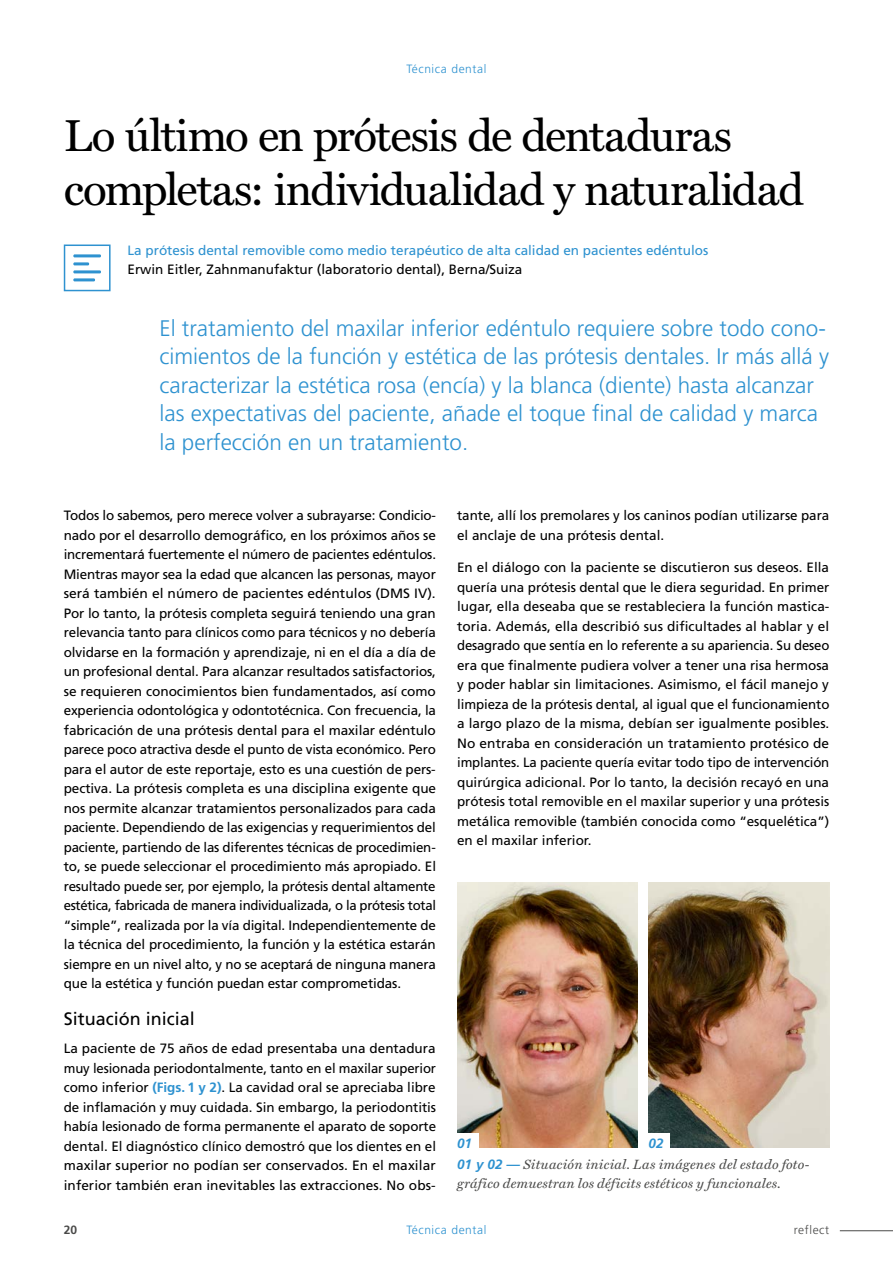
<style>
.page{position:relative;width:893px;height:1263px;background:#fff}
.page>*{position:absolute;margin:0;border:0;box-sizing:border-box;transform-origin:0 0}
.t1{font:45px/54px "Miller Text";letter-spacing:-.025em;color:#000}
.t2{font:300 22.5px/28.5px "Frutiger LT Std";color:#2e92d0}
.t3{font:18px "Frutiger LT Std";color:#000}
.t4{font:13.5px/19.5px "Frutiger LT Std";color:#000;text-align:justify}
.t5{font:italic 13.5px/19.5px "Miller Text";letter-spacing:.02em;color:#494948}
.t6{font:13.5px "Frutiger LT Std";color:#2e92d0}
.t7{font:italic 700 13.5px "Frutiger LT Std";color:#2e92d0}
.t8{font:300 12px "Frutiger LT Std";letter-spacing:.05em;color:#2e92d0}
.t9{font:300 12px "Frutiger LT Std";letter-spacing:.05em;color:#494948}
.t10{font:700 12px "Frutiger LT Std";color:#494948}
.s1{font-weight:700;color:#2e92d0}
.s2{font-family:"Frutiger LT Std";font-weight:700;color:#2e92d0}
</style>
<div class="page">
<div style="left:64px;top:244px;width:47px;height:47px;border:2px solid #2e92d0"></div>
<hr style="left:73px;top:254px;width:28px;height:3px;background:#2e92d0">
<hr style="left:73px;top:262px;width:16px;height:3px;background:#2e92d0">
<hr style="left:73px;top:270px;width:28px;height:3px;background:#2e92d0">
<hr style="left:73px;top:278px;width:22px;height:3px;background:#2e92d0">
<img style="left:457px;top:882px;width:181px;height:266px">
<img style="left:648px;top:882px;width:181px;height:266px">
<div style="left:457px;top:1133px;width:21px;height:15px;background:#fff"></div>
<div style="left:648px;top:1133px;width:22px;height:15px;background:#fff"></div>
<hr style="left:840px;top:1230px;width:53px;height:1px;background:#494948">
<p class="t8" style="left:407px;top:62px;width:81px">Técnica dental</p>
<h1 class="t1" style="left:64px;top:108px;width:742px">Lo último en prótesis de dentaduras completas: individualidad y naturalidad</h1>
<p class="t6" style="left:128px;top:242px;width:582px">La prótesis dental removible como medio terapéutico de alta calidad en pacientes edéntulos</p>
<p class="t4" style="left:128px;top:260px;width:396px">Erwin Eitler, Zahnmanufaktur (laboratorio dental), Berna/Suiza</p>
<p class="t2" style="left:159px;top:314px;width:671px">El tratamiento del maxilar inferior edéntulo requiere sobre todo cono&shy;cimientos de la función y estética de las prótesis dentales. Ir más allá y caracterizar la estética rosa (encía) y la blanca (diente) hasta alcanzar las expectativas del paciente, añade el toque final de calidad y marca la perfección en un tratamiento.</p>
<p class="t4" style="left:64px;top:506px;width:374px">Todos lo sabemos, pero merece volver a subrayarse: Condicio&shy;nado por el desarrollo demográfico, en los próximos años se incrementará fuertemente el número de pacientes edéntulos.<br>Mientras mayor sea la edad que alcancen las personas, mayor será también el número de pacientes edéntulos (DMS IV).<br>Por lo tanto, la prótesis completa seguirá teniendo una gran relevancia tanto para clínicos como para técnicos y no debería olvidarse en la formación y aprendizaje, ni en el día a día de un profesional dental. Para alcanzar resultados satisfactorios, se requieren conocimientos bien fundamentados, así como experiencia odontológica y odontotécnica. Con frecuencia, la fabricación de una prótesis dental para el maxilar edéntulo parece poco atractiva desde el punto de vista económico. Pero para el autor de este reportaje, esto es una cuestión de pers&shy;pectiva. La prótesis completa es una disciplina exigente que nos permite alcanzar tratamientos personalizados para cada paciente. Dependiendo de las exigencias y requerimientos del paciente, partiendo de las diferentes técnicas de procedimien&shy;to, se puede seleccionar el procedimiento más apropiado. El resultado puede ser, por ejemplo, la prótesis dental altamente estética, fabricada de manera individualizada, o la prótesis total “simple”, realizada por la vía digital. Independientemente de la técnica del procedimiento, la función y la estética estarán siempre en un nivel alto, y no se aceptará de ninguna manera que la estética y función puedan estar comprometidas.</p>
<h3 class="t3" style="left:64px;top:1008px;width:133px">Situación inicial</h3>
<p class="t4" style="left:64px;top:1038px;width:374px">La paciente de 75 años de edad presentaba una dentadura muy lesionada periodontalmente, tanto en el maxilar superior como inferior <span class="s1">(Figs. 1 y 2)</span>. La cavidad oral se apreciaba libre de inflamación y muy cuidada. Sin embargo, la periodontitis había lesionado de forma permanente el aparato de soporte dental. El diagnóstico clínico demostró que los dientes en el maxilar superior no podían ser conservados. En el maxilar inferior también eran inevitables las extracciones. No obs-</p>
<p class="t4" style="left:457px;top:506px;width:374px">tante, allí los premolares y los caninos podían utilizarse para el anclaje de una prótesis dental.</p>
<p class="t4" style="left:457px;top:558px;width:374px">En el diálogo con la paciente se discutieron sus deseos. Ella quería una prótesis dental que le diera seguridad. En primer lugar, ella deseaba que se restableciera la función mastica&shy;toria. Además, ella describió sus dificultades al hablar y el desagrado que sentía en lo referente a su apariencia. Su deseo era que finalmente pudiera volver a tener una risa hermosa y poder hablar sin limitaciones. Asimismo, el fácil manejo y limpieza de la prótesis dental, al igual que el funcionamiento a largo plazo de la misma, debían ser igualmente posibles.<br>No entraba en consideración un tratamiento protésico de implantes. La paciente quería evitar todo tipo de intervención quirúrgica adicional. Por lo tanto, la decisión recayó en una prótesis total removible en el maxilar superior y una prótesis metálica removible (también conocida como “esquelética”) en el maxilar inferior.</p>
<p class="t7" style="left:457px;top:1135px;width:16px">01</p>
<p class="t7" style="left:648px;top:1135px;width:17px">02</p>
<p class="t5" style="left:457px;top:1154px;width:354px"><span class="s2">01 y 02 —</span> Situación inicial. Las imágenes del estado foto&shy;gráfico demuestran los déficits estéticos y funcionales.</p>
<p class="t10" style="left:64px;top:1223px;width:15px">20</p>
<p class="t9" style="left:794px;top:1223px;width:37px">reflect</p>
<p class="t8" style="left:407px;top:1223px;width:81px">Técnica dental</p>
</div>
